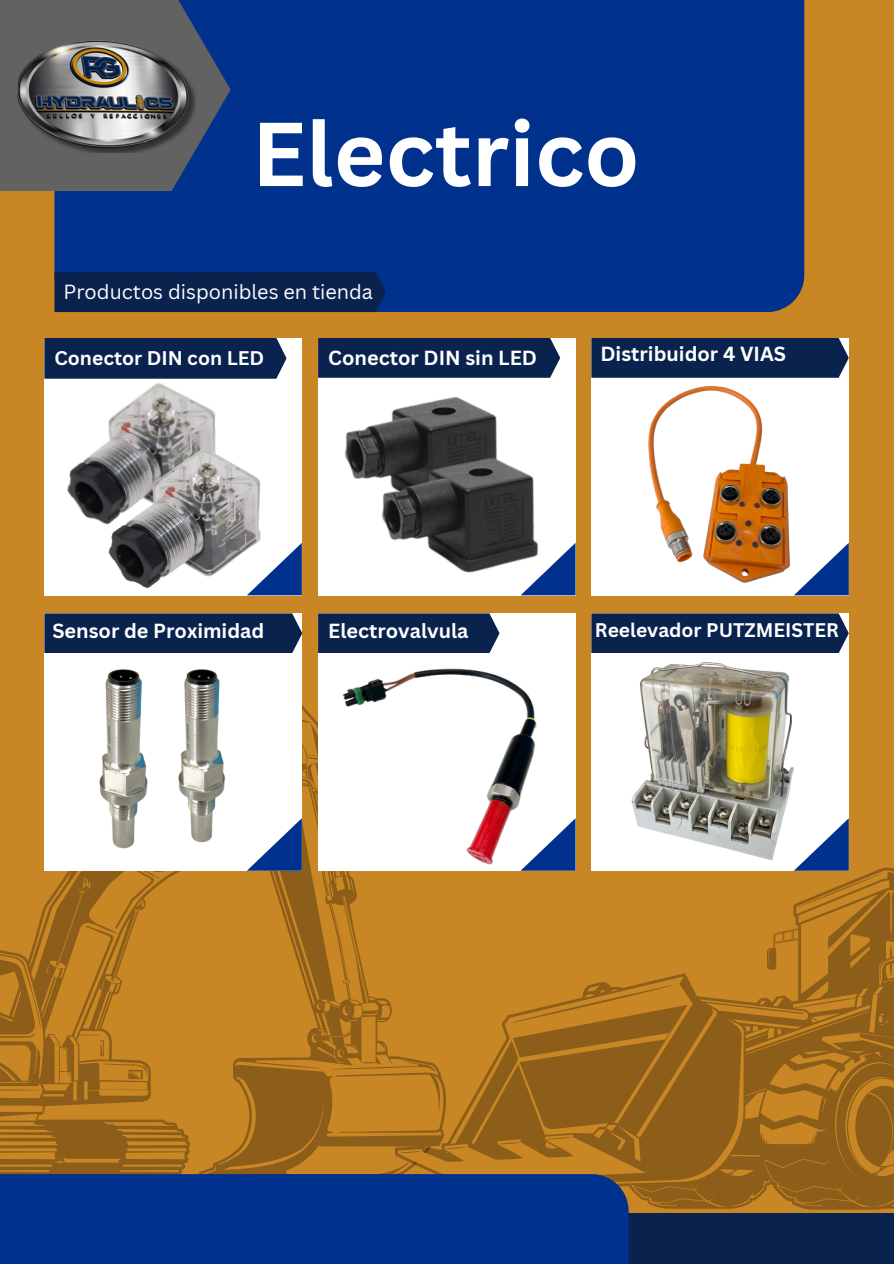
<style>
.page{position:relative;width:894px;height:1264px;background:#fff}
.page>*{position:absolute;margin:0;border:0;box-sizing:border-box;transform-origin:0 0}
.t1{font:700 88.5px "Canva Sans";color:#fff}
.t2{font:700 19.8px "Canva Sans";color:#fff}
.t3{font:19.8px "Canva Sans";color:#fff}
.t4{font:700 19.2px "Canva Sans";color:#fff}
</style>
<div class="page">
<div style="left:0;top:0;width:893px;height:1263px;background:#c88624"></div>
<div style="left:44px;top:338px;width:258px;height:257px;background:#fff"></div>
<svg style="left:0;top:705px;width:395px;height:469px"></svg>
<svg style="left:66px;top:1072px;width:4px;height:9px"></svg>
<svg style="left:0;top:1089px;width:40px;height:1px"></svg>
<svg style="left:100px;top:1040px;width:4px;height:16px"></svg>
<svg style="left:302px;top:717px;width:8px;height:6px"></svg>
<svg style="left:345px;top:1005px;width:4px;height:8px"></svg>
<svg style="left:302px;top:775px;width:12px;height:11px"></svg>
<svg style="left:102px;top:1063px;width:45px;height:16px"></svg>
<svg style="left:55px;top:1043px;width:12px;height:19px"></svg>
<svg style="left:330px;top:1045px;width:65px;height:27px"></svg>
<svg style="left:0;top:950px;width:35px;height:87px"></svg>
<svg style="left:318px;top:1003px;width:3px;height:5px"></svg>
<svg style="left:314px;top:1034px;width:4px;height:7px"></svg>
<svg style="left:115px;top:870px;width:40px;height:58px"></svg>
<svg style="left:395px;top:867px;width:498px;height:342px"></svg>
<svg style="left:632px;top:1185px;width:73px;height:17px"></svg>
<svg style="left:879px;top:956px;width:14px;height:25px"></svg>
<svg style="left:510px;top:984px;width:163px;height:39px"></svg>
<svg style="left:498px;top:1142px;width:22px;height:2px"></svg>
<svg style="left:777px;top:1185px;width:73px;height:17px"></svg>
<svg style="left:399px;top:1146px;width:67px;height:27px"></svg>
<div style="left:44px;top:613px;width:258px;height:257px;background:#fff"></div>
<div style="left:318px;top:338px;width:257px;height:257px;background:#fff"></div>
<div style="left:318px;top:613px;width:257px;height:257px;background:#fff"></div>
<div style="left:591px;top:338px;width:257px;height:257px;background:#fff"></div>
<div style="left:591px;top:613px;width:257px;height:257px;background:#fff"></div>
<div style="left:44px;top:338px;width:242px;height:41px;background:#0a234e"></div>
<div style="left:44px;top:613px;width:258px;height:40px;background:#0a234e"></div>
<div style="left:318px;top:338px;width:242px;height:40px;background:#0a234e"></div>
<div style="left:318px;top:613px;width:181px;height:40px;background:#0a234e"></div>
<div style="left:591px;top:338px;width:257px;height:40px;background:#0a234e"></div>
<div style="left:591px;top:613px;width:257px;height:40px;background:#0a234e"></div>
<svg style="left:247px;top:543px;width:55px;height:52px"></svg>
<svg style="left:247px;top:818px;width:55px;height:52px"></svg>
<svg style="left:521px;top:543px;width:54px;height:52px"></svg>
<svg style="left:521px;top:819px;width:54px;height:51px"></svg>
<svg style="left:794px;top:543px;width:54px;height:52px"></svg>
<svg style="left:793px;top:818px;width:90px;height:89px"></svg>
<div style="left:54px;top:0;width:750px;height:312px;background:#00318c"></div>
<svg style="left:0;top:0;width:230px;height:191px;background:#4a566c"></svg>
<div style="left:54px;top:272px;width:332px;height:40px;background:#0a234e"></div>
<div style="left:575px;top:1212px;width:318px;height:51px;background:#0a234e"></div>
<div style="left:0;top:1174px;width:628px;height:89px;background:#00318c"></div>
<img style="left:6px;top:33px;width:191px;height:120px">
<img style="left:67px;top:383px;width:149px;height:141px">
<img style="left:105px;top:446px;width:159px;height:147px">
<img style="left:344px;top:396px;width:153px;height:83px">
<img style="left:375px;top:453px;width:171px;height:122px">
<img style="left:648px;top:385px;width:162px;height:207px">
<img style="left:99px;top:669px;width:49px;height:180px">
<img style="left:178px;top:669px;width:47px;height:174px">
<img style="left:342px;top:668px;width:200px;height:200px">
<img style="left:631px;top:662px;width:167px;height:199px">
<p class="t1" style="left:252px;top:91px;width:389px">Electrico</p>
<h2 class="t3" style="left:63px;top:277px;width:311px">Productos disponibles en tienda</h2>
<h2 class="t4" style="left:54px;top:344px;width:211px">Conector DIN con LED</h2>
<p class="t2" style="left:328px;top:343px;width:210px">Conector DIN sin LED</p>
<p class="t2" style="left:600px;top:339px;width:187px">Distribuidor 4 VIAS</p>
<p class="t2" style="left:52px;top:617px;width:213px">Sensor de Proximidad</p>
<h1 class="t2" style="left:328px;top:617px;width:142px">Electrovalvula</h1>
<p class="t4" style="left:594px;top:616px;width:245px">Reelevador PUTZMEISTER</p>
</div>
